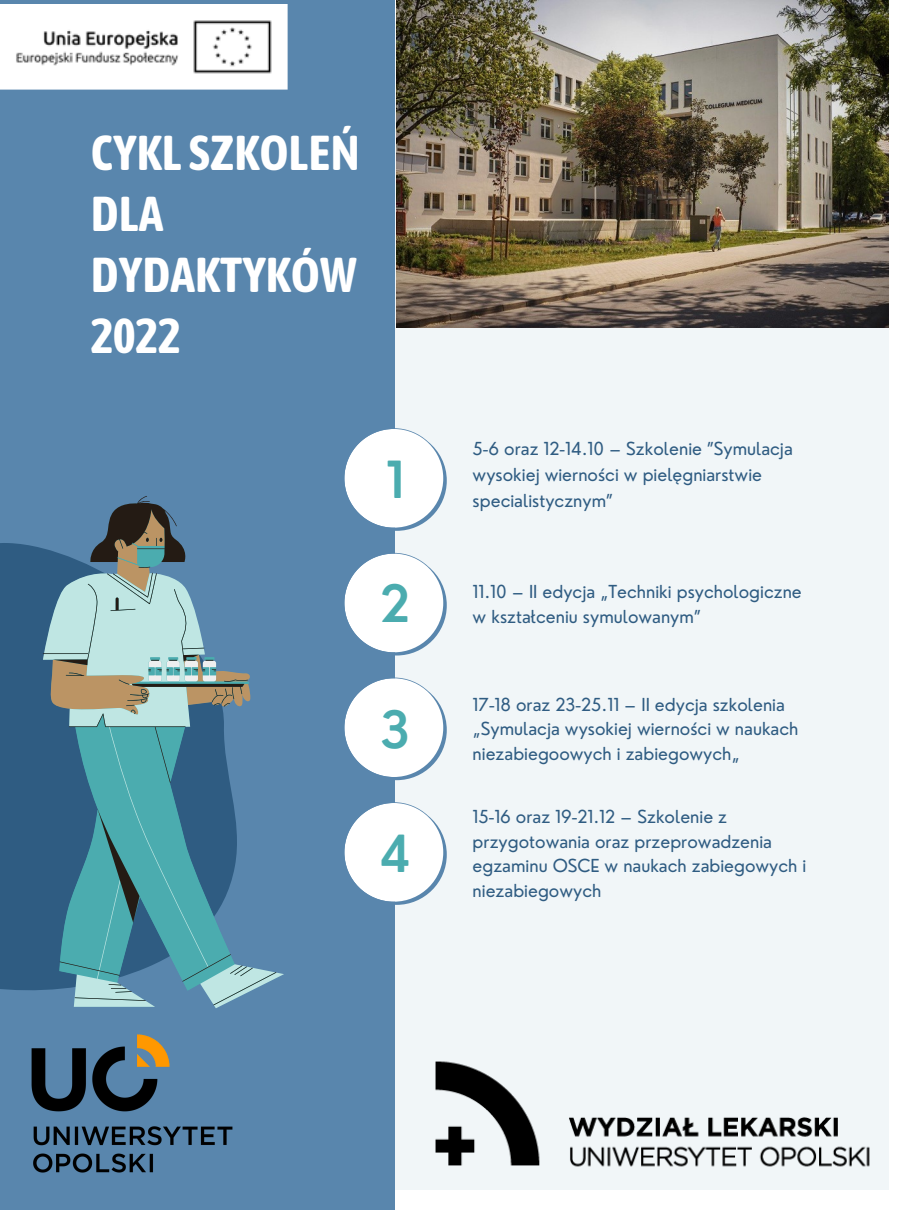
<style>
.page{position:relative;width:908px;height:1210px;background:#fff}
.page>*{position:absolute;margin:0;border:0;box-sizing:border-box;transform-origin:0 0}
.t1{font:600 49.88px "Nourd";color:#4bacaf}
.t2{font:700 48.79px/61px "Asap Condensed";color:#fff}
.t3{font:17.5px/24.4px "Nourd";color:#2f5c82}
</style>
<div class="page">
<div style="left:343px;top:21px;width:545px;height:1168px;background:#f1f6f8"></div>
<div style="left:0;top:0;width:395px;height:1210px;background:#5986ad"></div>
<svg style="left:344px;top:428px;width:102px;height:103px"></svg>
<svg style="left:344px;top:553px;width:102px;height:102px"></svg>
<svg style="left:344px;top:677px;width:102px;height:103px"></svg>
<svg style="left:344px;top:802px;width:102px;height:103px"></svg>
<div style="left:0;top:543px;width:43px;height:448px;background:#2f5c82"></div>
<svg style="left:43px;top:496px;width:233px;height:506px"></svg>
<img style="left:396px;top:1022px;width:493px;height:168px">
<img style="left:31px;top:1002px;width:202px;height:171px">
<img style="left:0;top:5px;width:288px;height:85px">
<img style="left:396px;top:0;width:492px;height:327px">
<h2 class="t2" style="left:91px;top:122px;width:267px">CYKL SZKOLEŃ<br>DLA<br>DYDAKTYKÓW<br>2022</h2>
<h1 class="t1" style="left:385px;top:448px;width:20px">1</h1>
<h1 class="t1" style="left:380px;top:572px;width:32px">2</h1>
<h1 class="t1" style="left:380px;top:697px;width:32px">3</h1>
<h1 class="t1" style="left:379px;top:822px;width:33px">4</h1>
<p class="t3" style="left:472px;top:435px;width:321px;line-height:26px">5-6 oraz 12-14.10 – Szkolenie ”Symulacja wysokiej wierności w pielęgniarstwie specialistycznym”</p>
<p class="t3" style="left:472px;top:579px;width:330px">11.10 – II edycja „Techniki psychologiczne w kształceniu symulowanym”</p>
<p class="t3" style="left:472px;top:692px;width:327px">17-18 oraz 23-25.11 – II edycja szkolenia „Symulacja wysokiej wierności w naukach niezabiegoowych i zabiegowych„</p>
<p class="t3" style="left:472px;top:804px;width:335px">15-16 oraz 19-21.12 – Szkolenie z przygotowania oraz przeprowadzenia egzaminu OSCE w naukach zabiegowych i niezabiegowych</p>
</div>
